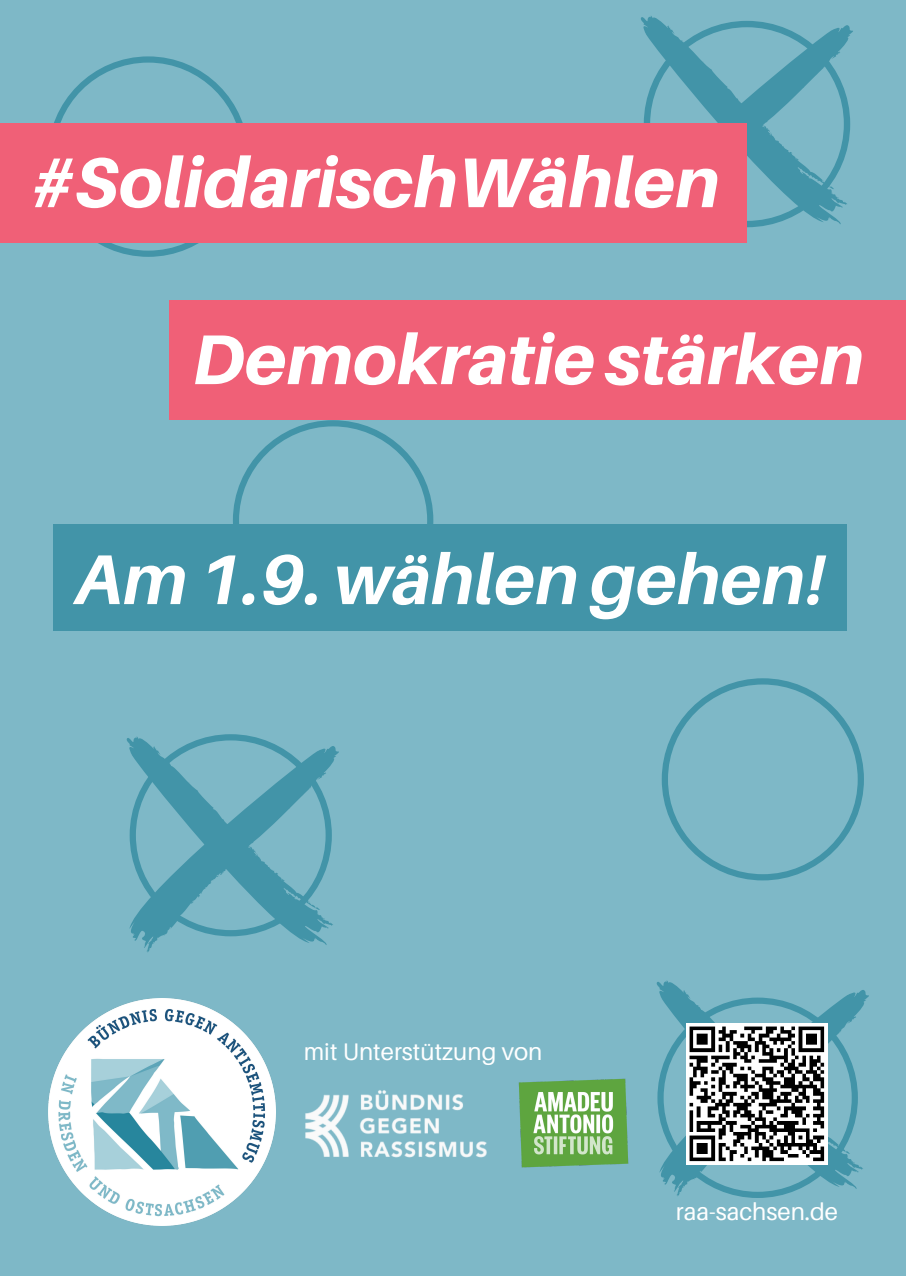
<style>
.page{position:relative;width:906px;height:1276px;background:#7eb8c7}
.page>*{position:absolute;margin:0;border:0;box-sizing:border-box;transform-origin:0 0}
.t1{font:italic 800 70.5px "Aileron";color:#fff}
.t2{font:italic 700 70.5px "Aileron";color:#fff}
.t3{font:24px "Aileron";color:#fff}
</style>
<div class="page">
<svg style="left:233px;top:420px;width:200px;height:105px"></svg>
<svg style="left:661px;top:678px;width:202px;height:202px"></svg>
<svg style="left:54px;top:56px;width:189px;height:201px"></svg>
<svg style="left:644px;top:21px;width:206px;height:206px"></svg>
<svg style="left:126px;top:738px;width:213px;height:214px"></svg>
<svg style="left:130px;top:734px;width:202px;height:202px"></svg>
<svg style="left:656px;top:980px;width:213px;height:193px"></svg>
<svg style="left:657px;top:997px;width:200px;height:201px"></svg>
<div style="left:0;top:123px;width:747px;height:120px;background:#f06077"></div>
<div style="left:169px;top:301px;width:737px;height:119px;background:#f06077"></div>
<img style="left:686px;top:1024px;width:141px;height:140px">
<img style="left:518px;top:1078px;width:111px;height:90px">
<img style="left:275px;top:1090px;width:212px;height:68px">
<img style="left:48px;top:998px;width:227px;height:228px">
<div style="left:53px;top:525px;width:794px;height:106px;background:#4294a8"></div>
<p class="t1" style="left:30px;top:142px;width:691px">#SolidarischWählen</p>
<p class="t1" style="left:193px;top:319px;width:672px">Demokratie stärken</p>
<p class="t2" style="left:75px;top:540px;width:752px">Am 1.9. wählen gehen!</p>
<p class="t3" style="left:304px;top:1038px;width:240px">mit Unterstützung von</p>
<p class="t3" style="left:676px;top:1199px;width:164px">raa-sachsen.de</p>
</div>
